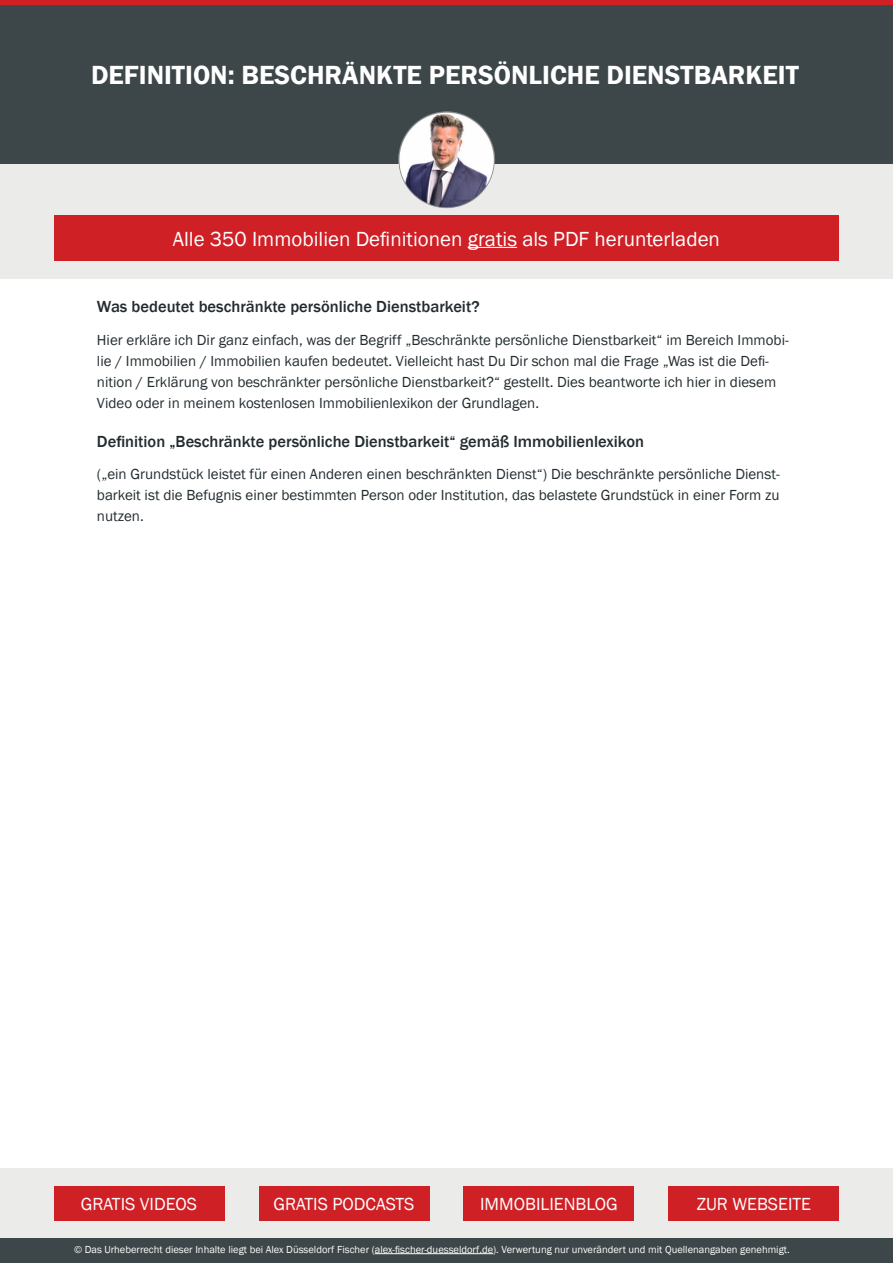
<style>
.page{position:relative;width:893px;height:1263px;background:#fff}
.page>*{position:absolute;margin:0;border:0;box-sizing:border-box;transform-origin:0 0}
.t1{font:600 27px "Franklin Gothic";color:#fff}
.t2{font:21px "Franklin Gothic";color:#fff}
.t3{font:18px "Franklin Gothic";color:#fff}
.t4{font:500 16.5px "Franklin Gothic";color:#222c30}
.t5{font:15px/21px "Franklin Gothic";color:#222c30;text-align:justify}
.t6{font:10.5px "Franklin Gothic";color:#fff}
</style>
<div class="page">
<div style="left:0;top:1238px;width:893px;height:25px;background:#3d4648"></div>
<hr style="left:375px;top:1253px;width:118px;height:1px;background:#fff">
<div style="left:0;top:1168px;width:893px;height:70px;background:#ebebea"></div>
<div style="left:669px;top:1186px;width:170px;height:34px;background:#cf2026"></div>
<div style="left:464px;top:1186px;width:170px;height:34px;background:#cf2026"></div>
<div style="left:259px;top:1186px;width:170px;height:34px;background:#cf2026"></div>
<div style="left:54px;top:1186px;width:170px;height:34px;background:#cf2026"></div>
<div style="left:0;top:0;width:893px;height:6px;background:#cf2026"></div>
<div style="left:0;top:6px;width:893px;height:158px;background:#3d4648"></div>
<div style="left:0;top:164px;width:893px;height:115px;background:#ebebea"></div>
<div style="left:55px;top:215px;width:784px;height:45px;background:#cf2026"></div>
<hr style="left:468px;top:247px;width:49px;height:1px;background:#fff">
<p class="t1" style="left:91px;top:58px;width:709px">DEFINITION: BESCHRÄNKTE PERSÖNLICHE DIENSTBARKEIT</p>
<h2 class="t2" style="left:173px;top:226px;width:549px">Alle 350 Immobilien Definitionen gratis als PDF herunterladen</h2>
<p class="t4" style="left:97px;top:296px;width:384px">Was bedeutet beschränkte persönliche Dienstbarkeit?</p>
<p class="t5" style="left:97px;top:329px;width:693px;text-align:left">Hier erkläre ich Dir ganz einfach, was der Begriff „Beschränkte persönliche Dienstbarkeit“ im Bereich Immobi&shy;lie / Immobilien / Immobilien kaufen bedeutet. Vielleicht hast Du Dir schon mal die Frage „Was ist die Defi&shy;nition / Erklärung von beschränkter persönliche Dienstbarkeit?“ gestellt. Dies beantworte ich hier in diesem Video oder in meinem kostenlosen Immobilienlexikon der Grundlagen.</p>
<p class="t4" style="left:97px;top:431px;width:549px">Definition „Beschränkte persönliche Dienstbarkeit“ gemäß Immobilienlexikon</p>
<p class="t5" style="left:97px;top:464px;width:684px">(„ein Grundstück leistet für einen Anderen einen beschränkten Dienst“) Die beschränkte persönliche Dienst&shy;barkeit ist die Befugnis einer bestimmten Person oder Institution, das belastete Grundstück in einer Form zu nutzen.</p>
<p class="t3" style="left:81px;top:1192px;width:118px">GRATIS VIDEOS</p>
<p class="t3" style="left:273px;top:1192px;width:143px">GRATIS PODCASTS</p>
<p class="t3" style="left:480px;top:1192px;width:139px">IMMOBILIENBLOG</p>
<p class="t3" style="left:697px;top:1192px;width:116px">ZUR WEBSEITE</p>
<p class="t6" style="left:74px;top:1243px;width:717px">© Das Urheberrecht dieser Inhalte liegt bei Alex Düsseldorf Fischer (alex-fischer-duesseldorf.de). Verwertung nur unverändert und mit Quellenangaben genehmigt.</p>
</div>
